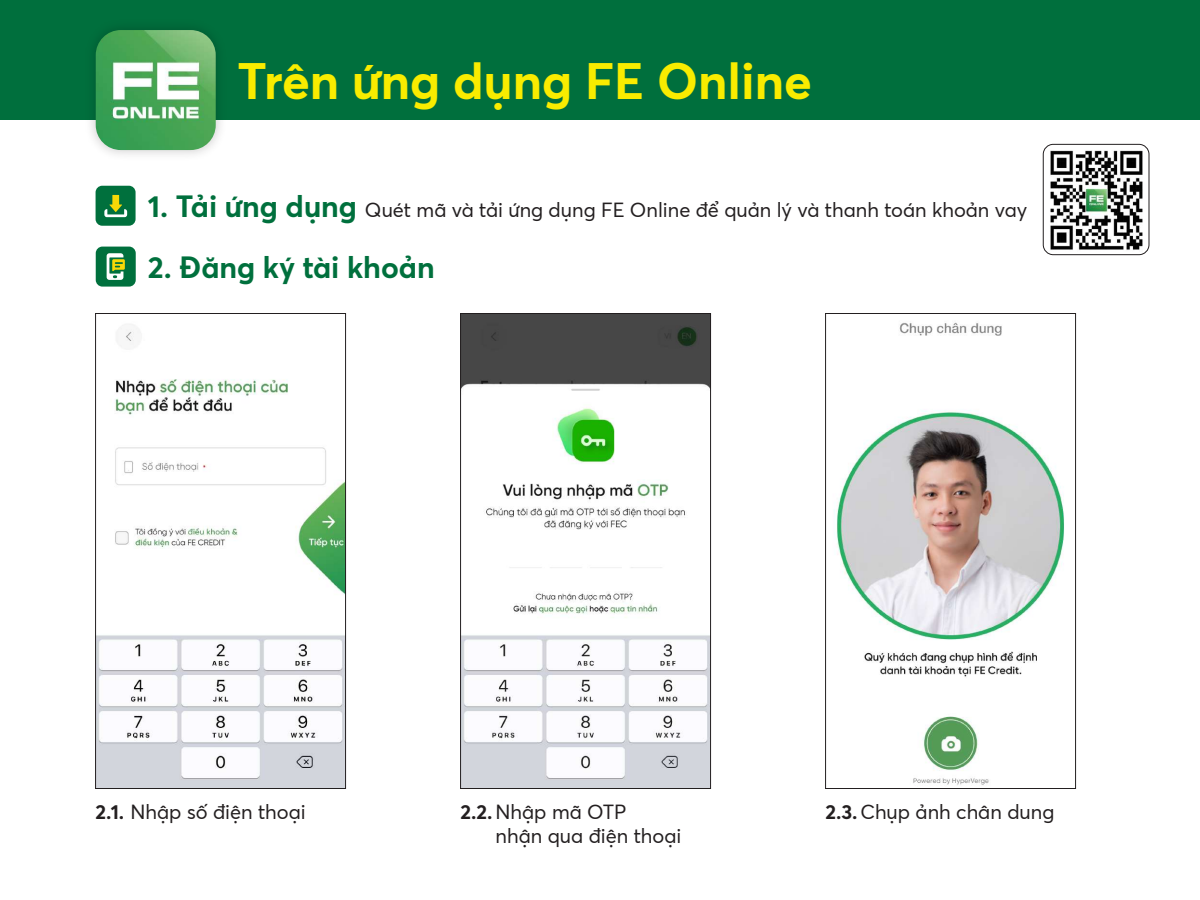
<style>
.page{position:relative;width:1200px;height:900px;background:#fff}
.page>*{position:absolute;margin:0;border:0;box-sizing:border-box;transform-origin:0 0}
.t1{font:700 50px "FE Font";color:#f9ec00}
.t2{font:700 30px "FE Font";color:#00703d}
.t3{font:20px/24px "FE Font";color:#231f20}
.s1{font-weight:700}
</style>
<div class="page">
<img style="left:1046px;top:147px;width:97px;height:105px">
<div style="left:1043px;top:144px;width:107px;height:111px;border:1px solid #231f20;border-radius:10px"></div>
<img style="left:97px;top:324px;width:247px;height:463px">
<div style="left:95px;top:313px;width:251px;height:476px;border:1px solid #231f20"></div>
<div style="left:96px;top:247px;width:40px;height:40px;background:#00703d;border-radius:7px"></div>
<svg style="left:107px;top:253px;width:18px;height:27px"></svg>
<div style="left:96px;top:186px;width:40px;height:40px;background:#00703d;border-radius:7px"></div>
<svg style="left:104px;top:195px;width:23px;height:22px"></svg>
<img style="left:462px;top:315px;width:247px;height:472px">
<div style="left:460px;top:313px;width:251px;height:476px;border:1px solid #231f20"></div>
<img style="left:834px;top:322px;width:230px;height:463px">
<div style="left:825px;top:313px;width:251px;height:476px;border:1px solid #231f20"></div>
<div style="left:0;top:0;width:1200px;height:120px;background:#006f3d"></div>
<img style="left:91px;top:28px;width:130px;height:127px">
<img style="left:96px;top:30px;width:120px;height:120px">
<h1 class="t1" style="left:238px;top:43px;width:576px">Trên ứng dụng FE Online</h1>
<h2 class="t2" style="left:148px;top:184px;width:211px">1. Tải ứng dụng</h2>
<p class="t3" style="left:365px;top:197px;width:664px">Quét mã và tải ứng dụng FE Online để quản lý và thanh toán khoản vay</p>
<h2 class="t2" style="left:148px;top:245px;width:288px">2. Đăng ký tài khoản</h2>
<p class="t3" style="left:96px;top:799px;width:212px"><span class="s1">2.1.</span> Nhập số điện thoại</p>
<p class="t3" style="left:496px;top:799px;width:187px;text-indent:-35px"><span class="s1">2.2.</span> Nhập mã OTP<br>nhận qua điện thoại</p>
<p class="t3" style="left:826px;top:799px;width:230px"><span class="s1">2.3.</span> Chụp ảnh chân dung</p>
</div>
